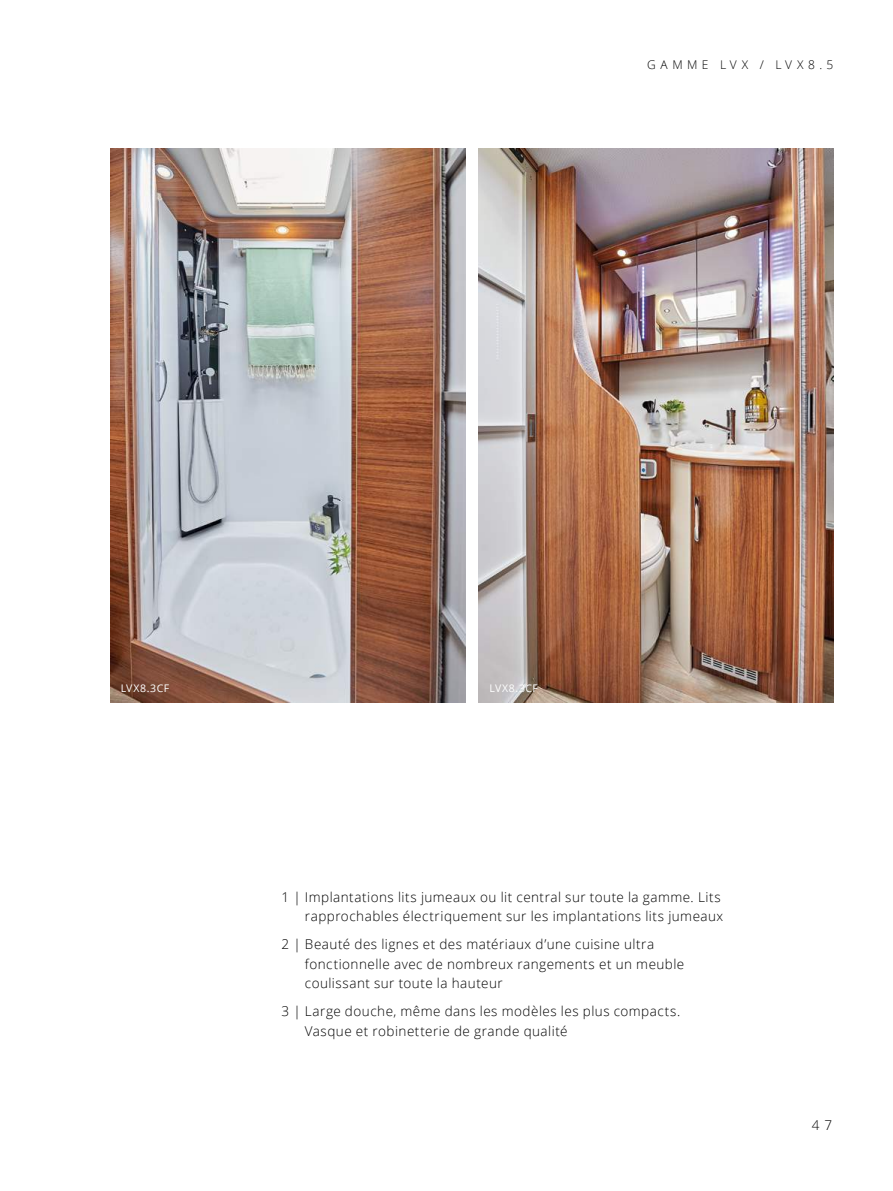
<style>
.page{position:relative;width:893px;height:1191px;background:#fff}
.page>*{position:absolute;margin:0;border:0;box-sizing:border-box;transform-origin:0 0}
.t1{font:300 13.5px/19.5px "Open Sans";letter-spacing:.035em;color:#000}
.t2{font:300 12px "Open Sans";letter-spacing:.37em;color:#000}
.t3{font:10.5px "Open Sans";letter-spacing:.05em;color:#fff}
</style>
<div class="page">
<img style="left:111px;top:149px;width:355px;height:553px">
<img style="left:478px;top:149px;width:355px;height:553px">
<p class="t2" style="left:647px;top:56px;width:188px">GAMME LVX / LVX8.5</p>
<p class="t3" style="left:121px;top:680px;width:50px">LVX8.3CF</p>
<p class="t3" style="left:490px;top:680px;width:50px">LVX8.3CF</p>
<p class="t1" style="left:282px;top:886px;width:443px;text-align:right">1 | Implantations lits jumeaux ou lit central sur toute la gamme. Lits rapprochables électriquement sur les implantations lits jumeaux</p>
<p class="t1" style="left:305px;top:934px;width:381px;text-indent:-23px">2 | Beauté des lignes et des matériaux d’une cuisine ultra fonctionnelle avec de nombreux rangements et un meuble coulissant sur toute la hauteur</p>
<p class="t1" style="left:305px;top:1001px;width:377px;text-indent:-23px">3 | Large douche, même dans les modèles les plus compacts.<br>Vasque et robinetterie de grande qualité</p>
<p class="t1" style="left:812px;top:1115px;width:22px">4 7</p>
</div>
